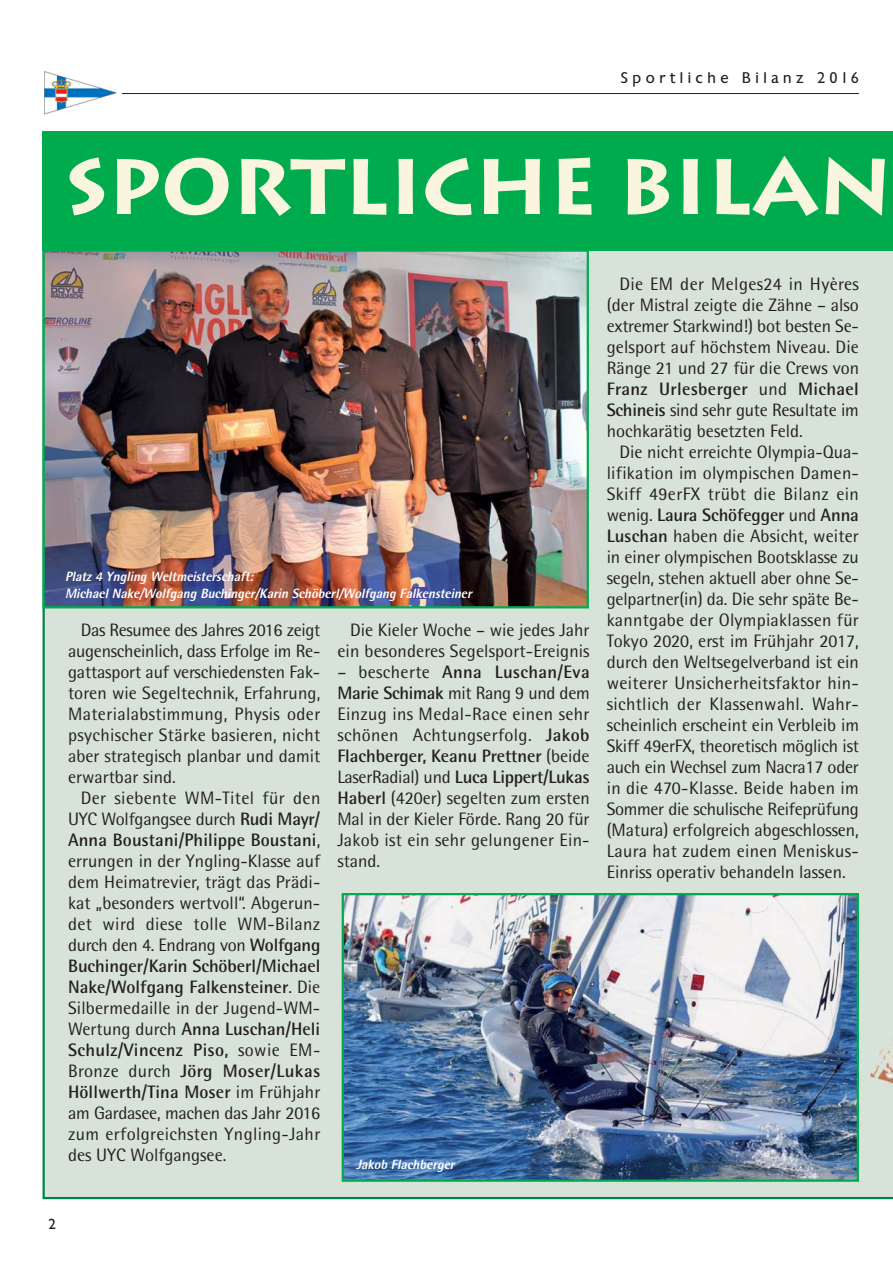
<style>
.page{position:relative;width:893px;height:1280px;background:#fff}
.page>*{position:absolute;margin:0;border:0;box-sizing:border-box;transform-origin:0 0}
.t1{font:700 78px "Lithos";letter-spacing:-.015em;color:#f9f5de;scale:1.05 1}
.t2{font:18px/21px "Rotis Semi Sans";color:#231f20;text-align:justify}
.t3{font:15px "Chantilly";letter-spacing:.3em;color:#231f20}
.t4{font:15px "Gill Sans TT";color:#231f20}
.t5{font:italic 800 13.5px/16.5px "Rotis Semi Sans";color:#fff;scale:.95 1}
.s1{font-weight:700}
</style>
<div class="page">
<div style="left:43px;top:251px;width:850px;height:948px;background:#d7e2d8"></div>
<div style="left:868px;top:378px;width:25px;height:770px;background:#d8e4da"></div>
<img style="left:44px;top:72px;width:73px;height:43px">
<hr style="left:122px;top:93px;width:737px;height:1px;background:#231f20">
<div style="left:43px;top:132px;width:850px;height:119px;background:#00ab4e"></div>
<img style="left:345px;top:896px;width:511px;height:283px">
<div style="left:342px;top:893px;width:517px;height:289px;border:2px solid #00ab4e"></div>
<img style="left:46px;top:252px;width:540px;height:353px">
<div style="left:43px;top:249px;width:546px;height:359px;border:2px solid #00ab4e"></div>
<div style="left:412px;top:588px;width:16px;height:11px;background:#4b499e"></div>
<p class="t3" style="left:621px;top:72px;width:240px">Sportliche Bilanz 2016</p>
<h1 class="t1" style="left:64px;top:141px;width:790px">SPORTLICHE BILAN</h1>
<p class="t5" style="left:65px;top:570px;width:432px">Platz 4 Yngling Weltmeisterschaft:<br>Michael Nake/Wolfgang Buchinger/Karin Schöberl/Wolfgang Falkensteiner</p>
<p class="t2" style="left:68px;top:621px;width:254px;text-indent:13px">Das Resumee des Jahres 2016 zeigt augenscheinlich, dass Erfolge im Re&shy;gattasport auf verschiedensten Fak&shy;toren wie Segeltechnik, Erfahrung, Materialabstimmung, Physis oder psychischer Stärke basieren, nicht aber strategisch planbar und damit erwartbar sind.</p>
<p class="t2" style="left:68px;top:789px;width:254px;text-indent:13px">Der siebente WM-Titel für den UYC Wolfgangsee durch <span class="s1">Rudi Mayr/ Anna Boustani/Philippe Boustani</span>, errungen in der Yngling-Klasse auf dem Heimatrevier, trägt das Prädi&shy;kat „besonders wertvoll“. Abgerun&shy;det wird diese tolle WM-Bilanz durch den 4. Endrang von <span class="s1">Wolfgang Buchinger/Karin Schöberl/Michael Nake/Wolfgang Falkensteiner</span>. Die Silbermedaille in der Jugend-WM-Wertung durch <span class="s1">Anna Luschan/Heli Schulz/Vincenz Piso,</span> sowie EM-Bronze durch <span class="s1">Jörg Moser/Lukas Höllwerth/Tina Moser</span> im Frühjahr am Gardasee, machen das Jahr 2016 zum erfolgreichsten Yngling-Jahr des UYC Wolfgangsee.</p>
<p class="t2" style="left:337px;top:621px;width:254px;text-align:right">Die Kieler Woche – wie jedes Jahr ein besonderes Segelsport-Ereignis</p>
<p class="t2" style="left:337px;top:663px;width:254px">– bescherte <span class="s1">Anna Luschan/Eva Marie Schimak</span> mit Rang 9 und dem Einzug ins Medal-Race einen sehr schönen Achtungserfolg. <span class="s1">Jakob Flachberger, Keanu Prettner</span> (beide LaserRadial) und <span class="s1">Luca Lippert/Lukas Haberl</span> (420er) segelten zum ersten Mal in der Kieler Förde. Rang 20 für Jakob ist ein sehr gelungener Ein&shy;stand.</p>
<p class="t5" style="left:356px;top:1157px;width:108px">Jakob Flachberger</p>
<p class="t2" style="left:607px;top:275px;width:254px;text-indent:13px">Die EM der Melges24 in Hyères (der Mistral zeigte die Zähne – also extremer Starkwind!) bot besten Se&shy;gelsport auf höchstem Niveau. Die Ränge 21 und 27 für die Crews von <span class="s1">Franz Urlesberger</span> und <span class="s1">Michael Schineis</span> sind sehr gute Resultate im hochkarätig besetzten Feld.</p>
<p class="t2" style="left:607px;top:443px;width:254px;text-indent:13px">Die nicht erreichte Olympia-Qua&shy;lifikation im olympischen Damen-Skiff 49erFX trübt die Bilanz ein wenig. <span class="s1">Laura Schöfegger</span> und <span class="s1">Anna Luschan</span> haben die Absicht, weiter in einer olympischen Bootsklasse zu segeln, stehen aktuell aber ohne Se&shy;gelpartner(in) da. Die sehr späte Be&shy;kanntgabe der Olympiaklassen für Tokyo 2020, erst im Frühjahr 2017, durch den Weltsegelverband ist ein weiterer Unsicherheitsfaktor hin&shy;sichtlich der Klassenwahl. Wahr&shy;scheinlich erscheint ein Verbleib im Skiff 49erFX, theoretisch möglich ist auch ein Wechsel zum Nacra17 oder in die 470-Klasse. Beide haben im Sommer die schulische Reifeprüfung (Matura) erfolgreich abgeschlossen, Laura hat zudem einen Meniskus-Einriss operativ behandeln lassen.</p>
<p class="t4" style="left:48px;top:1214px;width:9px">2</p>
</div>
